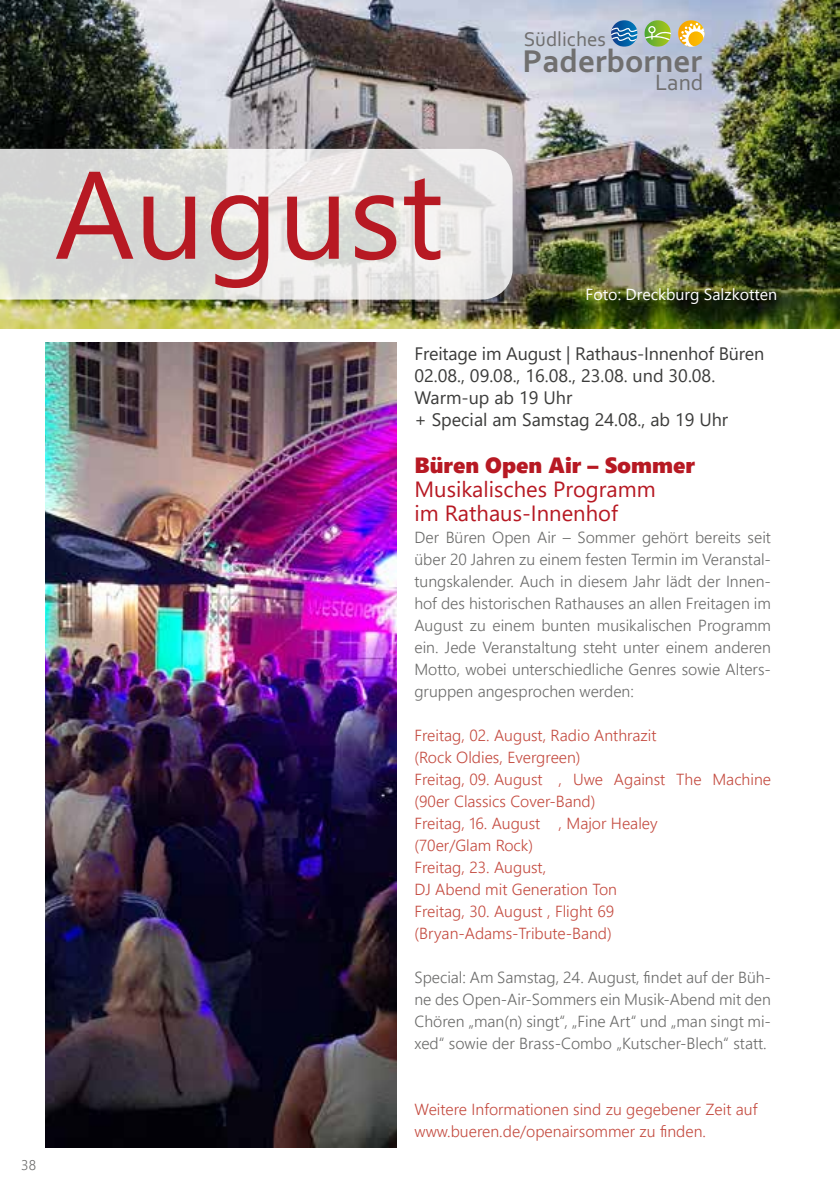
<style>
.page{position:relative;width:840px;height:1191px;background:#fff}
.page>*{position:absolute;margin:0;border:0;box-sizing:border-box;transform-origin:0 0}
.t1{font:124.2px "Segoe UI";color:#b71923}
.t2{font:700 33px "Corbel";color:#706f6f}
.t3{font:23.4px "Corbel";color:#706f6f}
.t4{font:22px/24px "Segoe UI";color:#b71923}
.t5{font:22px "Segoe UI Black";color:#b71923}
.t6{font:20.8px "Corbel";color:#706f6f}
.t7{font:18px/22px "Segoe UI";color:#3c3c3b}
.t8{font:300 16px/22px "Segoe UI";color:#6b6b6a;text-align:justify}
.t9{font:300 16px/22px "Segoe UI";color:#c44b40}
.t10{font:16px "Segoe UI";color:#fff}
.t11{font:300 14px "Segoe UI";color:#6b6b6a}
</style>
<div class="page">
<img style="left:0;top:0;width:839px;height:329px">
<img style="left:677px;top:20px;width:27px;height:27px;border-radius:13px">
<img style="left:644px;top:20px;width:26px;height:27px;border-radius:13px">
<svg style="left:644px;top:26px;width:26px;height:16px"></svg>
<svg style="left:679px;top:23px;width:25px;height:24px"></svg>
<img style="left:610px;top:20px;width:27px;height:27px;border-radius:13px">
<svg style="left:610px;top:27px;width:27px;height:14px"></svg>
<svg style="left:0;top:149px;width:512px;height:150px;fill:#dcded9"></svg>
<img style="left:45px;top:342px;width:351px;height:805px">
<h3 class="t6" style="left:523px;top:26px;width:84px">Südliches</h3>
<h2 class="t2" style="left:522px;top:41px;width:181px">Paderborner</h2>
<h3 class="t3" style="left:654px;top:68px;width:50px">Land</h3>
<h1 class="t1" style="left:55px;top:97px;width:390px">August</h1>
<p class="t10" style="left:585px;top:279px;width:193px">Foto: Dreckburg Salzkotten</p>
<p class="t7" style="left:414px;top:341px;width:351px">Freitage im August | Rathaus-Innenhof Büren 02.08., 09.08., 16.08., 23.08. und 30.08.<br>Warm-up ab 19 Uhr<br>+ Special am Samstag 24.08., ab 19 Uhr</p>
<h3 class="t5" style="left:414px;top:449px;width:282px">Büren Open Air – Sommer</h3>
<h3 class="t4" style="left:414px;top:475px;width:243px">Musikalisches Programm im Rathaus-Innenhof</h3>
<p class="t8" style="left:414px;top:525px;width:358px">Der Büren Open Air – Sommer gehört bereits seit über 20 Jahren zu einem festen Termin im Veranstal&shy;tungskalender. Auch in diesem Jahr lädt der Innen&shy;hof des historischen Rathauses an allen Freitagen im August zu einem bunten musikalischen Programm ein. Jede Veranstaltung steht unter einem anderen Motto, wobei unterschiedliche Genres sowie Alters&shy;gruppen angesprochen werden:</p>
<p class="t9" style="left:414px;top:723px;width:358px">Freitag, 02. August, Radio Anthrazit<br>(Rock Oldies, Evergreen)<br>Freitag, 09. August , Uwe Against The Machine (90er Classics Cover-Band)<br>Freitag, 16. August , Major Healey<br>(70er/Glam Rock)<br>Freitag, 23. August,<br>DJ Abend mit Generation Ton<br>Freitag, 30. August , Flight 69 (Bryan-Adams-Tribute-Band)</p>
<p class="t8" style="left:414px;top:965px;width:358px">Special: Am Samstag, 24. August, findet auf der Büh&shy;ne des Open-Air-Sommers ein Musik-Abend mit den Chören „man(n) singt“, „Fine Art“ und „man singt mi&shy;xed“ sowie der Brass-Combo „Kutscher-Blech“ statt.</p>
<p class="t11" style="left:21px;top:1153px;width:16px">38</p>
<p class="t9" style="left:414px;top:1097px;width:344px">Weitere Informationen sind zu gegebener Zeit auf www.bueren.de/openairsommer zu finden.</p>
</div>
